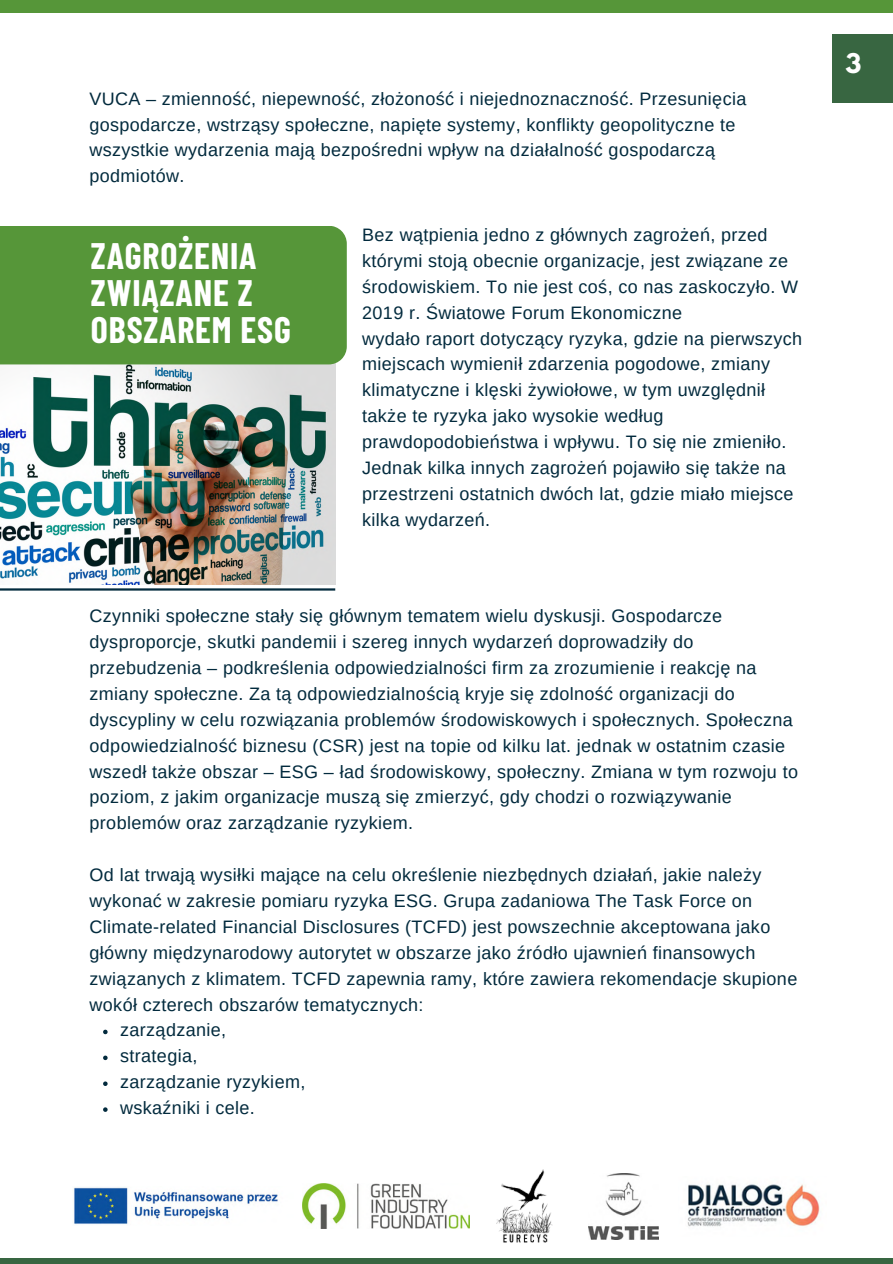
<style>
.page{position:relative;width:893px;height:1264px;background:#fff}
.page>*{position:absolute;margin:0;border:0;box-sizing:border-box;transform-origin:0 0}
.t1{font:700 36px/37.2px "Barlow Condensed";letter-spacing:.025em;color:#fff}
.t2{font:700 24px "League Spartan";color:#fff}
.t3{font:18px/25.8px "Arimo";letter-spacing:.02em;color:#022a3d}
</style>
<div class="page">
<div style="left:0;top:0;width:892px;height:12px;background:#569639"></div>
<div style="left:0;top:1257px;width:892px;height:6px;background:#386641"></div>
<div style="left:831px;top:34px;width:61px;height:68px;background:#386641"></div>
<img style="left:0;top:364px;width:335px;height:220px">
<div style="left:0;top:226px;width:347px;height:138px;background:#569639"></div>
<hr style="left:0;top:588px;width:335px;height:2px;background:#022a3d">
<img style="left:588px;top:1173px;width:70px;height:66px">
<img style="left:496px;top:1169px;width:56px;height:73px">
<img style="left:302px;top:1183px;width:167px;height:45px">
<img style="left:687px;top:1184px;width:133px;height:43px">
<img style="left:74px;top:1187px;width:204px;height:38px">
<svg style="left:103px;top:1029px;width:5px;height:5px"></svg>
<svg style="left:103px;top:1055px;width:5px;height:5px"></svg>
<svg style="left:103px;top:1081px;width:5px;height:4px"></svg>
<svg style="left:103px;top:1107px;width:5px;height:4px"></svg>
<p class="t3" style="left:89px;top:85px;width:658px">VUCA – zmienność, niepewność, złożoność i niejednoznaczność. Przesunięcia gospodarcze, wstrząsy społeczne, napięte systemy, konflikty geopolityczne te wszystkie wydarzenia mają bezpośredni wpływ na działalność gospodarczą podmiotów.</p>
<p class="t1" style="left:91px;top:236px;width:201px">ZAGROŻENIA<br>ZWIĄZANE Z<br>OBSZAREM ESG</p>
<p class="t3" style="left:362px;top:222px;width:437px">Bez wątpienia jedno z głównych zagrożeń, przed którymi stoją obecnie organizacje, jest związane ze środowiskiem. To nie jest coś, co nas zaskoczyło. W 2019 r. Światowe Forum Ekonomiczne</p>
<p class="t3" style="left:362px;top:325px;width:441px">wydało raport dotyczący ryzyka, gdzie na pierwszych miejscach wymienił zdarzenia pogodowe, zmiany klimatyczne i klęski żywiołowe, w tym uwzględnił także te ryzyka jako wysokie według prawdopodobieństwa i wpływu. To się nie zmieniło.<br>Jednak kilka innych zagrożeń pojawiło się także na przestrzeni ostatnich dwóch lat, gdzie miało miejsce kilka wydarzeń.</p>
<p class="t3" style="left:90px;top:603px;width:710px">Czynniki społeczne stały się głównym tematem wielu dyskusji. Gospodarcze dysproporcje, skutki pandemii i szereg innych wydarzeń doprowadziły do przebudzenia – podkreślenia odpowiedzialności firm za zrozumienie i reakcję na zmiany społeczne. Za tą odpowiedzialnością kryje się zdolność organizacji do dyscypliny w celu rozwiązania problemów środowiskowych i społecznych. Społeczna odpowiedzialność biznesu (CSR) jest na topie od kilku lat. jednak w ostatnim czasie wszedł także obszar – ESG – ład środowiskowy, społeczny. Zmiana w tym rozwoju to poziom, z jakim organizacje muszą się zmierzyć, gdy chodzi o rozwiązywanie problemów oraz zarządzanie ryzykiem.</p>
<p class="t3" style="left:90px;top:862px;width:709px">Od lat trwają wysiłki mające na celu określenie niezbędnych działań, jakie należy wykonać w zakresie pomiaru ryzyka ESG. Grupa zadaniowa The Task Force on Climate-related Financial Disclosures (TCFD) jest powszechnie akceptowana jako główny międzynarodowy autorytet w obszarze jako źródło ujawnień finansowych związanych z klimatem. TCFD zapewnia ramy, które zawiera rekomendacje skupione wokół czterech obszarów tematycznych:</p>
<p class="t3" style="left:120px;top:1017px;width:107px">zarządzanie,</p>
<p class="t3" style="left:120px;top:1043px;width:79px">strategia,</p>
<p class="t3" style="left:120px;top:1069px;width:187px">zarządzanie ryzykiem,</p>
<p class="t3" style="left:120px;top:1094px;width:136px">wskaźniki i cele.</p>
<p class="t2" style="left:845px;top:52px;width:17px">3</p>
</div>
